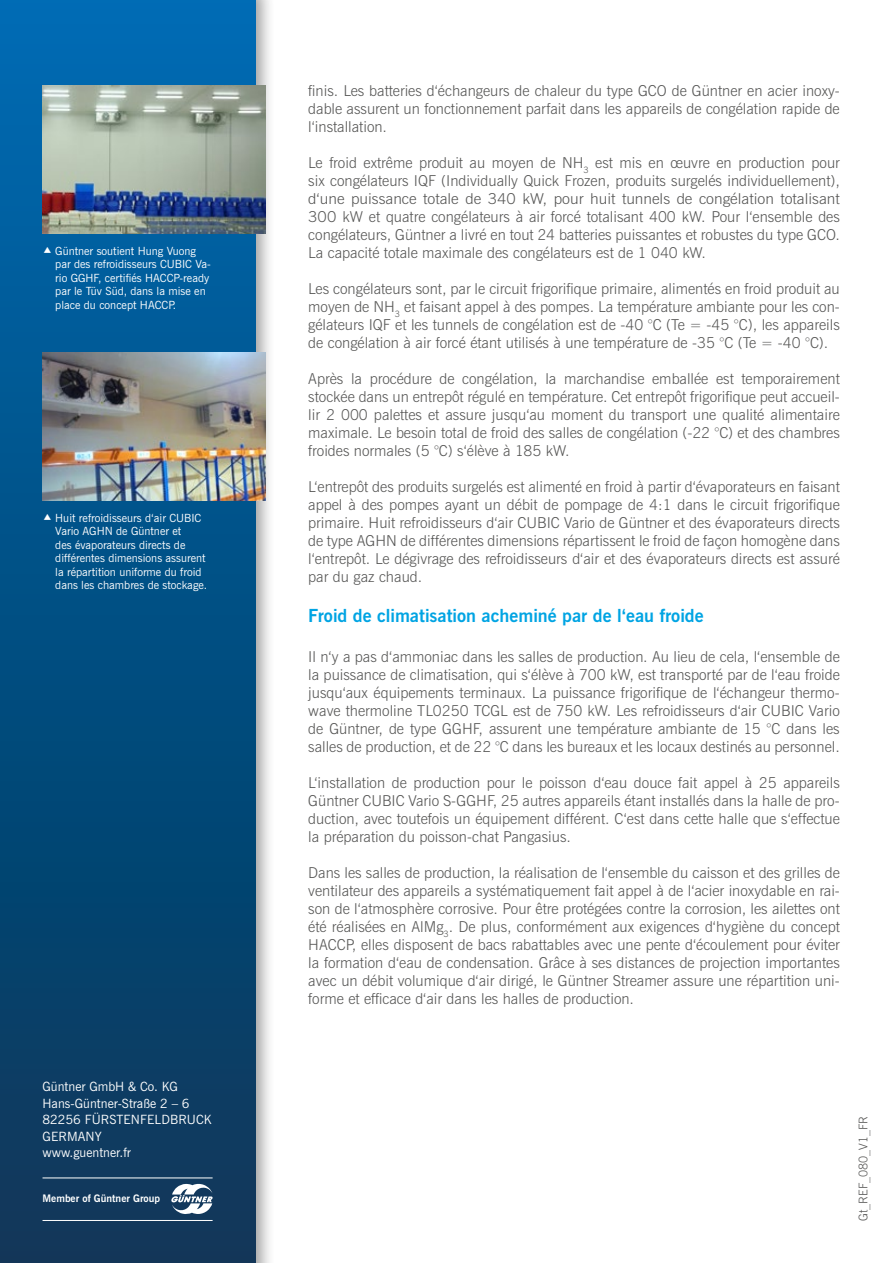
<style>
.page{position:relative;width:893px;height:1263px;background:#fff}
.page>*{position:absolute;margin:0;border:0;box-sizing:border-box;transform-origin:0 0}
.t1{font:700 18px "News Gothic";color:#00a4e3}
.t2{font:300 15px/18px "News Gothic L";color:#575756;text-align:justify}
.t3{font:12.75px/16.5px "News Gothic";color:#fff}
.t4{font:300 12px "News Gothic L";color:#575756}
.t5{font:11.25px/13.5px "News Gothic";color:#fff}
.t6{font:700 10.35px "News Gothic";color:#fff}
</style>
<div class="page">
<div style="left:0;top:0;width:276px;height:1263px;background:#000;opacity:.38"></div>
<div style="left:0;top:0;width:255px;height:1263px;background:linear-gradient(to bottom,#006bb1,#0b3556)"></div>
<svg style="left:171px;top:1184px;width:42px;height:30px"></svg>
<hr style="left:43px;top:1220px;width:170px;height:1px;background:#fff">
<hr style="left:43px;top:1177px;width:170px;height:1px;background:#fff">
<img style="left:43px;top:85px;width:223px;height:149px">
<img style="left:43px;top:352px;width:223px;height:149px">
<svg style="left:44px;top:246px;width:7px;height:7px"></svg>
<svg style="left:44px;top:513px;width:7px;height:7px"></svg>
<p class="t5" style="left:55px;top:244px;width:157px">Güntner soutient Hung Vuong par des refroidisseurs CUBIC Va&shy;rio GGHF, certifiés HACCP-ready par le Tüv Süd, dans la mise en place du concept HACCP.</p>
<p class="t5" style="left:55px;top:511px;width:153px">Huit refroidisseurs d‘air CUBIC<br>Vario AGHN de Güntner et<br>des évaporateurs directs de différentes dimensions assurent la répartition uniforme du froid dans les chambres de stockage.</p>
<p class="t3" style="left:43px;top:1079px;width:171px">Güntner GmbH &amp; Co. KG<br>Hans-Güntner-Straße 2 – 6<br>82256 FÜRSTENFELDBRUCK<br>GERMANY<br>www.guentner.fr</p>
<p class="t6" style="left:43px;top:1192px;width:119px">Member of Güntner Group</p>
<p class="t2" style="left:308px;top:82px;width:533px">finis. Les batteries d‘échangeurs de chaleur du type GCO de Güntner en acier inoxy&shy;dable assurent un fonctionnement parfait dans les appareils de congélation rapide de l‘installation.</p>
<p class="t2" style="left:308px;top:154px;width:533px">Le froid extrême produit au moyen de NH<sub>3</sub> est mis en œuvre en production pour six congélateurs IQF (Individually Quick Frozen, produits surgelés individuellement), d‘une puissance totale de 340 kW, pour huit tunnels de congélation totalisant 300 kW et quatre congélateurs à air forcé totalisant 400 kW. Pour l‘ensemble des congélateurs, Güntner a livré en tout 24 batteries puissantes et robustes du type GCO.<br>La capacité totale maximale des congélateurs est de 1 040 kW.</p>
<p class="t2" style="left:308px;top:280px;width:533px">Les congélateurs sont, par le circuit frigorifique primaire, alimentés en froid produit au moyen de NH<sub>3</sub> et faisant appel à des pompes. La température ambiante pour les con&shy;gélateurs IQF et les tunnels de congélation est de -40 °C (Te = -45 °C), les appareils de congélation à air forcé étant utilisés à une température de -35 °C (Te = -40 °C).</p>
<p class="t2" style="left:308px;top:370px;width:533px">Après la procédure de congélation, la marchandise emballée est temporairement stockée dans un entrepôt régulé en température. Cet entrepôt frigorifique peut accueil&shy;lir 2 000 palettes et assure jusqu‘au moment du transport une qualité alimentaire maximale. Le besoin total de froid des salles de congélation (-22 °C) et des chambres froides normales (5 °C) s‘élève à 185 kW.</p>
<p class="t2" style="left:308px;top:478px;width:533px">L‘entrepôt des produits surgelés est alimenté en froid à partir d‘évaporateurs en faisant appel à des pompes ayant un débit de pompage de 4:1 dans le circuit frigorifique primaire. Huit refroidisseurs d‘air CUBIC Vario de Güntner et des évaporateurs directs de type AGHN de différentes dimensions répartissent le froid de façon homogène dans l‘entrepôt. Le dégivrage des refroidisseurs d‘air et des évaporateurs directs est assuré par du gaz chaud.</p>
<p class="t1" style="left:308px;top:603px;width:397px">Froid de climatisation acheminé par de l‘eau froide</p>
<p class="t2" style="left:308px;top:648px;width:533px">Il n‘y a pas d‘ammoniac dans les salles de production. Au lieu de cela, l‘ensemble de la puissance de climatisation, qui s‘élève à 700 kW, est transporté par de l‘eau froide jusqu‘aux équipements terminaux. La puissance frigorifique de l‘échangeur thermo&shy;wave thermoline TL0250 TCGL est de 750 kW. Les refroidisseurs d‘air CUBIC Vario de Güntner, de type GGHF, assurent une température ambiante de 15 °C dans les salles de production, et de 22 °C dans les bureaux et les locaux destinés au personnel.</p>
<p class="t2" style="left:308px;top:774px;width:533px">L‘installation de production pour le poisson d‘eau douce fait appel à 25 appareils Güntner CUBIC Vario S-GGHF, 25 autres appareils étant installés dans la halle de pro&shy;duction, avec toutefois un équipement différent. C‘est dans cette halle que s‘effectue la préparation du poisson-chat Pangasius.</p>
<p class="t2" style="left:308px;top:864px;width:533px">Dans les salles de production, la réalisation de l‘ensemble du caisson et des grilles de ventilateur des appareils a systématiquement fait appel à de l‘acier inoxydable en rai&shy;son de l‘atmosphère corrosive. Pour être protégées contre la corrosion, les ailettes ont été réalisées en AlMg<sub>3</sub>. De plus, conformément aux exigences d‘hygiène du concept HACCP, elles disposent de bacs rabattables avec une pente d‘écoulement pour éviter la formation d‘eau de condensation. Grâce à ses distances de projection importantes avec un débit volumique d‘air dirigé, le Güntner Streamer assure une répartition uni&shy;forme et efficace d‘air dans les halles de production.</p>
<p class="t4" style="left:856px;top:1221px;width:106px;rotate:-90deg">Gt_REF_080_V1_FR</p>
</div>
